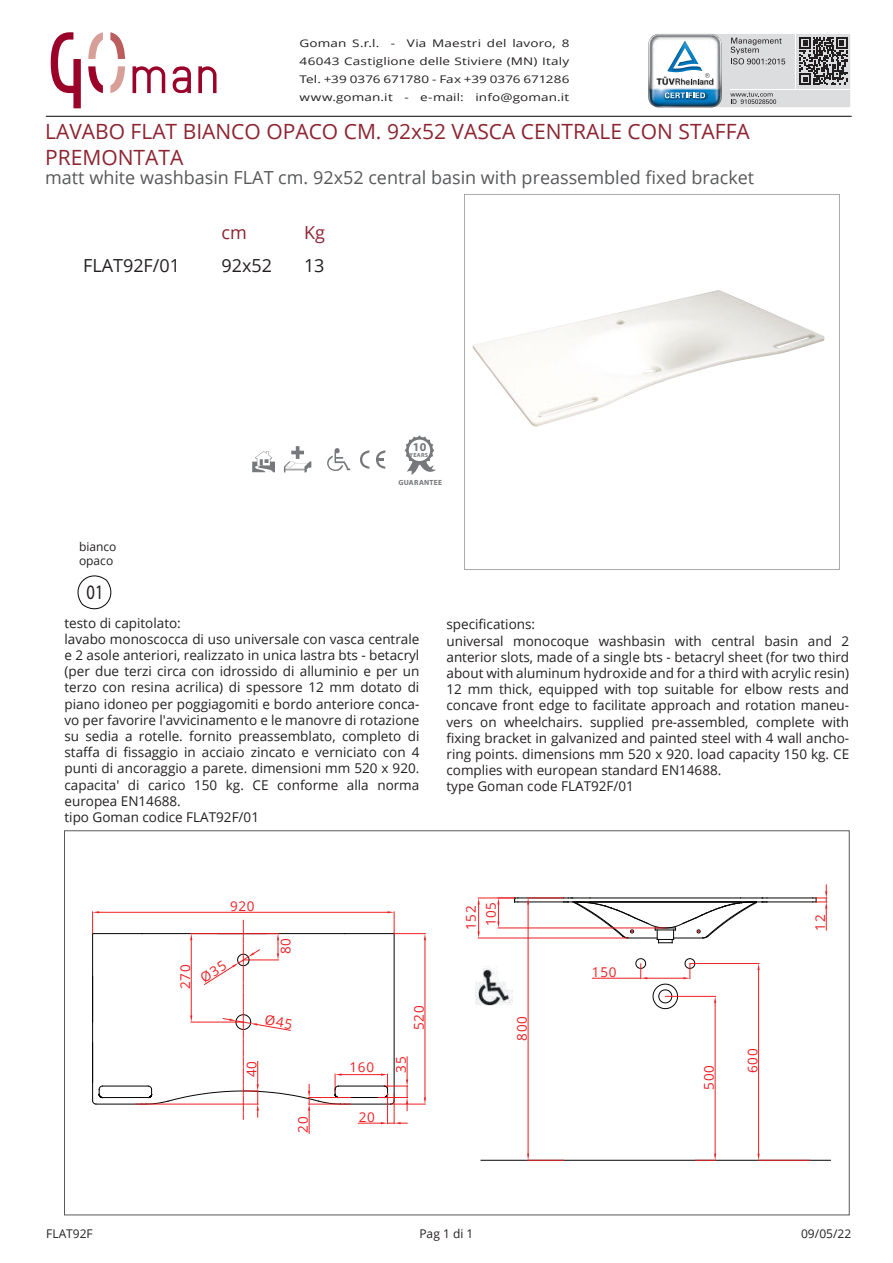
<style>
.page{position:relative;width:893px;height:1263px;background:#fff}
.page>*{position:absolute;margin:0;border:0;box-sizing:border-box;transform-origin:0 0}
.t1{font:21px/25.2px "Open Sans";color:#8d2431}
.t2{font:20.7px "Myriad Pro";color:#231f20;scale:.8 1}
.t3{font:18px "Open Sans";color:#57585a}
.t4{font:18px "Open Sans";color:#231f20}
.t5{font:18px "Open Sans";color:#8d2431}
.t6{font:13.5px/16.2px "Open Sans";color:#231f20}
.t7{font:13.5px "Open Sans";letter-spacing:.055em;color:#ee1f23}
.t8{font:12px/14.4px "Open Sans";color:#231f20}
.t9{font:700 12px "Myriad Pro";color:#76787b}
.t10{font:10.5px/18px "Open Sans";letter-spacing:.01em;color:#231f20;text-align:justify;scale:1.29 1}
.t11{font:700 7.5px "Myriad Pro";letter-spacing:.025em;color:#76787b}
.t12{font:700 6px "Myriad Pro";letter-spacing:.04em;color:#76787b}
</style>
<div class="page">
<hr style="left:46px;top:116px;width:805px;height:1px;background:#231f20">
<svg style="left:648px;top:33px;width:202px;height:75px"></svg>
<svg style="left:88px;top:66px;width:15px;height:27px"></svg>
<svg style="left:198px;top:66px;width:19px;height:27px"></svg>
<svg style="left:133px;top:66px;width:32px;height:27px"></svg>
<svg style="left:173px;top:66px;width:18px;height:27px"></svg>
<svg style="left:88px;top:32px;width:15px;height:27px"></svg>
<svg style="left:110px;top:32px;width:15px;height:27px"></svg>
<svg style="left:110px;top:66px;width:15px;height:27px"></svg>
<svg style="left:51px;top:32px;width:30px;height:76px"></svg>
<svg style="left:360px;top:450px;width:9px;height:19px"></svg>
<svg style="left:376px;top:450px;width:9px;height:19px"></svg>
<svg style="left:327px;top:448px;width:23px;height:23px"></svg>
<svg style="left:252px;top:451px;width:23px;height:21px"></svg>
<svg style="left:284px;top:446px;width:27px;height:26px"></svg>
<svg style="left:77px;top:575px;width:35px;height:35px"></svg>
<svg style="left:464px;top:194px;width:376px;height:375px"></svg>
<svg style="left:404px;top:435px;width:32px;height:40px"></svg>
<img style="left:473px;top:311px;width:151px;height:116px">
<img style="left:623px;top:290px;width:201px;height:91px">
<img style="left:623px;top:381px;width:41px;height:16px">
<hr style="left:518px;top:898px;width:46px;height:1px;background:#040503">
<hr style="left:518px;top:902px;width:46px;height:1px;background:#040503">
<hr style="left:767px;top:898px;width:46px;height:1px;background:#040503">
<hr style="left:767px;top:902px;width:46px;height:1px;background:#040503">
<hr style="left:338px;top:1086px;width:46px;height:1px;background:#040503">
<hr style="left:338px;top:1097px;width:46px;height:1px;background:#040503">
<hr style="left:92px;top:933px;width:1px;height:168px;background:#040503">
<hr style="left:96px;top:1104px;width:46px;height:1px;background:#040503">
<hr style="left:93px;top:933px;width:49px;height:1px;background:#040503">
<hr style="left:345px;top:1104px;width:46px;height:1px;background:#040503">
<hr style="left:394px;top:933px;width:1px;height:168px;background:#040503">
<hr style="left:345px;top:933px;width:49px;height:1px;background:#040503">
<hr style="left:99px;top:912px;width:289px;height:1px;background:#ee1f23">
<svg style="left:92px;top:911px;width:7px;height:22px"></svg>
<svg style="left:388px;top:911px;width:7px;height:22px"></svg>
<hr style="left:394px;top:933px;width:31px;height:1px;background:#ee1f23">
<hr style="left:391px;top:1104px;width:34px;height:1px;background:#ee1f23">
<hr style="left:425px;top:940px;width:1px;height:157px;background:#ee1f23">
<svg style="left:424px;top:933px;width:2px;height:7px"></svg>
<svg style="left:424px;top:1097px;width:2px;height:7px"></svg>
<hr style="left:136px;top:1104px;width:122px;height:1px;background:#ee1f23">
<svg style="left:564px;top:898px;width:203px;height:45px"></svg>
<svg style="left:813px;top:885px;width:14px;height:45px"></svg>
<hr style="left:478px;top:898px;width:36px;height:1px;background:#ee1f23">
<hr style="left:478px;top:938px;width:150px;height:1px;background:#ee1f23">
<svg style="left:478px;top:898px;width:2px;height:40px"></svg>
<hr style="left:498px;top:928px;width:167px;height:1px;background:#ee1f23">
<svg style="left:497px;top:898px;width:21px;height:30px"></svg>
<hr style="left:342px;top:1074px;width:39px;height:1px;background:#ee1f23">
<hr style="left:309px;top:1097px;width:41px;height:1px;background:#ee1f23">
<hr style="left:309px;top:1104px;width:41px;height:1px;background:#ee1f23">
<svg style="left:358px;top:1057px;width:50px;height:67px"></svg>
<hr style="left:102px;top:1086px;width:46px;height:1px;background:#040503">
<hr style="left:102px;top:1097px;width:46px;height:1px;background:#040503">
<svg style="left:92px;top:1086px;width:11px;height:18px"></svg>
<hr style="left:481px;top:1160px;width:349px;height:1px;background:#040503">
<hr style="left:647px;top:978px;width:36px;height:1px;background:#ee1f23">
<hr style="left:592px;top:978px;width:49px;height:1px;background:#ee1f23">
<svg style="left:653px;top:958px;width:42px;height:51px"></svg>
<svg style="left:635px;top:958px;width:12px;height:21px"></svg>
<hr style="left:665px;top:996px;width:51px;height:1px;background:#ee1f23">
<hr style="left:715px;top:1003px;width:1px;height:151px;background:#ee1f23">
<svg style="left:696px;top:1154px;width:20px;height:7px"></svg>
<svg style="left:714px;top:996px;width:2px;height:7px"></svg>
<hr style="left:758px;top:1160px;width:52px;height:1px;background:#ee1f23">
<hr style="left:690px;top:963px;width:69px;height:1px;background:#ee1f23">
<hr style="left:758px;top:970px;width:1px;height:184px;background:#ee1f23">
<svg style="left:757px;top:1154px;width:3px;height:6px"></svg>
<svg style="left:757px;top:963px;width:3px;height:7px"></svg>
<hr style="left:528px;top:898px;width:36px;height:1px;background:#ee1f23">
<hr style="left:528px;top:1160px;width:36px;height:1px;background:#ee1f23">
<hr style="left:528px;top:904px;width:1px;height:250px;background:#ee1f23">
<svg style="left:527px;top:898px;width:2px;height:6px"></svg>
<svg style="left:527px;top:1154px;width:2px;height:6px"></svg>
<img style="left:476px;top:966px;width:37px;height:40px">
<svg style="left:142px;top:920px;width:203px;height:213px"></svg>
<p class="t10" style="left:299px;top:34px;width:211px">Goman S.r.l. - Via Maestri del lavoro, 8<br>46043 Castiglione delle Stiviere (MN) Italy Tel. +39 0376 671780 - Fax +39 0376 671286 www.goman.it - e-mail: info@goman.it</p>
<h1 class="t1" style="left:45px;top:119px;width:706px">LAVABO FLAT BIANCO OPACO CM. 92x52 VASCA CENTRALE CON STAFFA<br>PREMONTATA</h1>
<h3 class="t3" style="left:45px;top:166px;width:711px">matt white washbasin FLAT cm. 92x52 central basin with preassembled fixed bracket</h3>
<h3 class="t4" style="left:83px;top:253px;width:99px">FLAT92F/01</h3>
<h3 class="t5" style="left:221px;top:221px;width:27px">cm</h3>
<h3 class="t4" style="left:221px;top:253px;width:52px">92x52</h3>
<h3 class="t5" style="left:304px;top:221px;width:22px">Kg</h3>
<h3 class="t4" style="left:304px;top:253px;width:22px">13</h3>
<p class="t8" style="left:79px;top:539px;width:39px">bianco opaco</p>
<h2 class="t2" style="left:87px;top:579px;width:23px">01</h2>
<p class="t9" style="left:413px;top:439px;width:15px">10</p>
<p class="t12" style="left:410px;top:451px;width:20px">YEARS</p>
<p class="t11" style="left:399px;top:478px;width:45px">GUARANTEE</p>
<p class="t6" style="left:64px;top:614px;width:356px">testo di capitolato:<br>lavabo monoscocca di uso universale con vasca centrale e 2 asole anteriori, realizzato in unica lastra bts - betacryl (per due terzi circa con idrossido di alluminio e per un terzo con resina acrilica) di spessore 12 mm dotato di piano idoneo per poggiagomiti e bordo anteriore conca&shy;vo per favorire l'avvicinamento e le manovre di rotazione su sedia a rotelle. fornito preassemblato, completo di staffa di fissaggio in acciaio zincato e verniciato con 4 punti di ancoraggio a parete. dimensioni mm 520 x 920. capacita' di carico 150 kg. CE conforme alla norma europea EN14688.<br>tipo Goman codice FLAT92F/01</p>
<p class="t6" style="left:446px;top:616px;width:404px">specifications:<br>universal monocoque washbasin with central basin and 2 anterior slots, made of a single bts - betacryl sheet (for two third about with aluminum hydroxide and for a third with acrylic resin)<br>12 mm thick, equipped with top suitable for elbow rests and concave front edge to facilitate approach and rotation maneu&shy;vers on wheelchairs. supplied pre-assembled, complete with fixing bracket in galvanized and painted steel with 4 wall ancho&shy;ring points. dimensions mm 520 x 920. load capacity 150 kg. CE complies with european standard EN14688.<br>type Goman code FLAT92F/01</p>
<p class="t7" style="left:176px;top:989px;width:26px;rotate:-90deg">270</p>
<p class="t7" style="left:230px;top:897px;width:26px">920</p>
<p class="t7" style="left:276px;top:954px;width:18px;rotate:-90deg">80</p>
<p class="t7" style="left:242px;top:1077px;width:18px;rotate:-90deg">40</p>
<p class="t7" style="left:294px;top:1133px;width:18px;rotate:-90deg">20</p>
<p class="t7" style="left:349px;top:1058px;width:26px">160</p>
<p class="t7" style="left:359px;top:1108px;width:18px">20</p>
<p class="t7" style="left:410px;top:1030px;width:26px;rotate:-90deg">520</p>
<p class="t7" style="left:392px;top:1072px;width:18px;rotate:-90deg">35</p>
<p class="t7" style="left:482px;top:926px;width:26px;rotate:-90deg">105</p>
<p class="t7" style="left:462px;top:930px;width:26px;rotate:-90deg">152</p>
<p class="t7" style="left:811px;top:931px;width:18px;rotate:-90deg">12</p>
<p class="t7" style="left:513px;top:1040px;width:26px;rotate:-90deg">800</p>
<p class="t7" style="left:592px;top:963px;width:26px">150</p>
<p class="t7" style="left:700px;top:1090px;width:26px;rotate:-90deg">500</p>
<p class="t7" style="left:743px;top:1073px;width:26px;rotate:-90deg">600</p>
<p class="t8" style="left:46px;top:1226px;width:48px">FLAT92F</p>
<p class="t8" style="left:419px;top:1226px;width:56px">Pag 1 di 1</p>
<p class="t8" style="left:801px;top:1226px;width:52px">09/05/22</p>
</div>
